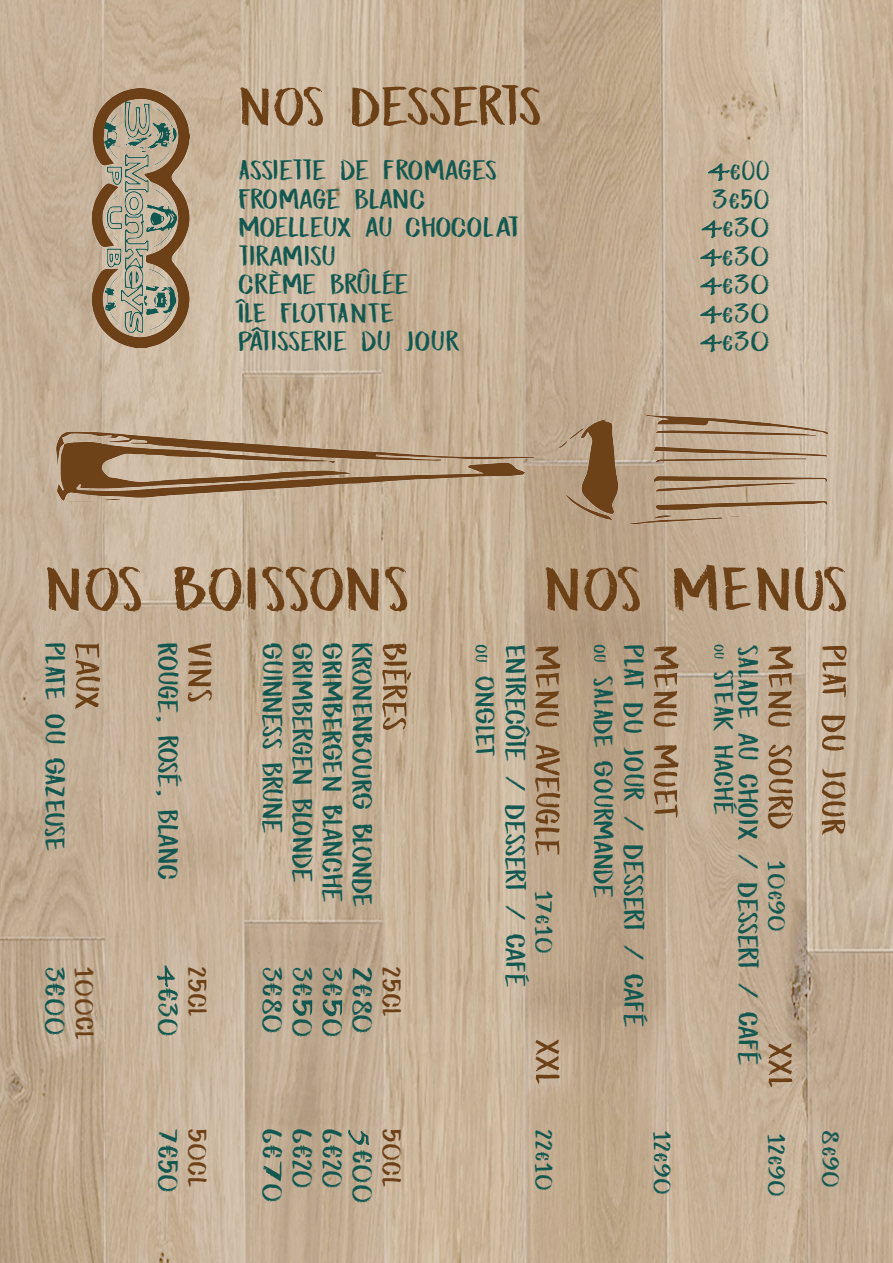
<style>
.page{position:relative;width:893px;height:1263px;background:#fff}
.page>*{position:absolute;margin:0;border:0;box-sizing:border-box;transform-origin:0 0}
.t1{font:63.3px "DK Midnight Chalker";letter-spacing:-.025em;color:#6d4118;scale:1.54 1}
.t2{font:63.3px "DK Midnight Chalker";color:#6d4118;scale:1.54 1}
.t3{font:55.5px "DK Midnight Chalker";letter-spacing:-.045em;color:#6d4118;scale:1.54 1}
.t4{font:34.2px "DK Midnight Chalker";color:#6d4118;scale:1.54 1}
.t5{font:34.2px "DK Midnight Chalker";letter-spacing:-.025em;color:#6d4118;scale:1.54 1}
.t6{font:28.35px "DK Midnight Chalker";letter-spacing:-.03em;color:#125851;scale:1.54 1}
.t7{font:28.35px "DK Midnight Chalker";letter-spacing:-.03em;color:#125851;scale:2.11 1}
.t8{font:28.35px "DK Midnight Chalker";letter-spacing:-.03em;color:#125851;scale:1.11 1}
.t9{font:27.3px "DK Midnight Chalker";letter-spacing:-.025em;color:#125851;scale:1.54 1}
.t10{font:26.25px "DK Midnight Chalker";color:#6d4118;scale:1.54 1}
.t11{font:24.3px "DK Midnight Chalker";color:#125851;scale:1.54 1}
.t12{font:16.65px "DK Midnight Chalker";color:#125851;scale:1.54 1}
.t13{font:13.65px "DK Midnight Chalker";color:#125851;scale:1.54 1}
.s1{font-family:"Papyrus"}
.s2{font-size:22.35px}
.s3{font-size:24.3px;color:#125851}
.s4{font-size:19.5px;color:#125851}
.s5{font-size:19.5px}
</style>
<div class="page">
<img style="left:0;top:0;width:893px;height:1263px">
<svg style="left:348px;top:1126px;width:21px;height:19px"></svg>
<svg style="left:157px;top:965px;width:18px;height:22px"></svg>
<svg style="left:708px;top:163px;width:22px;height:18px"></svg>
<svg style="left:702px;top:220px;width:20px;height:18px"></svg>
<svg style="left:700px;top:249px;width:22px;height:18px"></svg>
<svg style="left:700px;top:277px;width:22px;height:18px"></svg>
<svg style="left:700px;top:306px;width:22px;height:18px"></svg>
<svg style="left:700px;top:334px;width:22px;height:18px"></svg>
<img style="left:56px;top:416px;width:772px;height:107px">
<img style="left:93px;top:88px;width:97px;height:260px">
<h2 class="t3" style="left:238px;top:75px;width:199px">NOS DESSERTS</h2>
<p class="t6" style="left:238px;top:154px;width:170px">ASSIETTE DE FROMAGES</p>
<p class="t8" style="left:708px;top:154px;width:57px"><span class="s1">4</span><span class="s2">€</span>00</p>
<p class="t6" style="left:238px;top:183px;width:123px">FROMAGE BLANC</p>
<p class="t6" style="left:712px;top:183px;width:40px">3<span class="s2">€</span>50</p>
<p class="t6" style="left:238px;top:211px;width:185px">MOELLEUX AU CHOCOLAT</p>
<p class="t6" style="left:702px;top:211px;width:46px"><span class="s1">4</span><span class="s2">€</span>30</p>
<p class="t6" style="left:238px;top:240px;width:65px">TIRAMISU</p>
<p class="t6" style="left:701px;top:240px;width:47px"><span class="s1">4</span><span class="s2">€</span>30</p>
<p class="t6" style="left:238px;top:268px;width:113px">CRÈME BRÛLÉE</p>
<p class="t6" style="left:701px;top:268px;width:47px"><span class="s1">4</span><span class="s2">€</span>30</p>
<p class="t6" style="left:238px;top:297px;width:104px">ÎLE FLOTTANTE</p>
<p class="t6" style="left:701px;top:297px;width:47px"><span class="s1">4</span><span class="s2">€</span>30</p>
<p class="t6" style="left:238px;top:325px;width:146px">PÂTISSERIE DU JOUR</p>
<p class="t6" style="left:701px;top:325px;width:47px"><span class="s1">4</span><span class="s2">€</span>30</p>
<h1 class="t1" style="left:44px;top:554px;width:239px">NOS BOISSONS</h1>
<p class="t4" style="left:413px;top:642px;width:60px;rotate:90deg">BIÈRES</p>
<p class="t6" style="left:348px;top:642px;width:172px;rotate:90deg">GRIMBERGEN BLANCHE</p>
<p class="t6" style="left:71px;top:642px;width:138px;rotate:90deg">PLATE OU GAZEUSE</p>
<p class="t6" style="left:184px;top:642px;width:156px;rotate:90deg">ROUGE, ROSÉ, BLANC</p>
<p class="t6" style="left:288px;top:642px;width:127px;rotate:90deg">GUINNESS BRUNE</p>
<p class="t6" style="left:318px;top:642px;width:159px;rotate:90deg">GRIMBERGEN BLONDE</p>
<p class="t6" style="left:378px;top:642px;width:174px;rotate:90deg">KRONENBOURG BLONDE</p>
<p class="t4" style="left:106px;top:642px;width:46px;rotate:90deg">EAUX</p>
<p class="t4" style="left:219px;top:642px;width:41px;rotate:90deg">VINS</p>
<p class="t6" style="left:71px;top:966px;width:47px;rotate:90deg">3€00</p>
<p class="t10" style="left:99px;top:966px;width:50px;rotate:90deg">100CL</p>
<p class="t6" style="left:184px;top:966px;width:48px;rotate:90deg"><span class="s1">4</span>€30</p>
<p class="t10" style="left:212px;top:966px;width:35px;rotate:90deg">25CL</p>
<p class="t6" style="left:184px;top:1128px;width:44px;rotate:90deg">7€50</p>
<p class="t10" style="left:212px;top:1128px;width:41px;rotate:90deg">50CL</p>
<p class="t6" style="left:288px;top:966px;width:46px;rotate:90deg">3€80</p>
<p class="t6" style="left:318px;top:966px;width:48px;rotate:90deg">3€50</p>
<p class="t6" style="left:348px;top:966px;width:49px;rotate:90deg">3€50</p>
<p class="t7" style="left:378px;top:966px;width:34px;rotate:90deg">2€80</p>
<p class="t10" style="left:406px;top:966px;width:35px;rotate:90deg">25CL</p>
<p class="t6" style="left:288px;top:1128px;width:51px;rotate:90deg">6€70</p>
<p class="t6" style="left:318px;top:1128px;width:41px;rotate:90deg">6€20</p>
<p class="t6" style="left:348px;top:1128px;width:41px;rotate:90deg">6€20</p>
<p class="t6" style="left:378px;top:1128px;width:51px;rotate:90deg"><span class="s1">5</span>€00</p>
<p class="t10" style="left:406px;top:1128px;width:41px;rotate:90deg">50CL</p>
<h1 class="t2" style="left:543px;top:554px;width:200px">NOS MENUS</h1>
<p class="t4" style="left:799px;top:644px;width:189px;rotate:90deg">MENU SOURD <span class="s3">10</span><span class="s4">€</span><span class="s3">90</span></p>
<p class="t13" style="left:726px;top:644px;width:11px;rotate:90deg">OU</p>
<p class="t6" style="left:764px;top:644px;width:276px;rotate:90deg">SALADE AU CHOIX / DESSERT / CAFÉ</p>
<p class="t12" style="left:490px;top:644px;width:13px;rotate:90deg">OU</p>
<p class="t6" style="left:531px;top:644px;width:225px;rotate:90deg">ENTRECÔTE / DESSERT / CAFÉ</p>
<p class="t12" style="left:609px;top:644px;width:13px;rotate:90deg">OU</p>
<p class="t6" style="left:649px;top:644px;width:251px;rotate:90deg">PLAT DU JOUR / DESSERT / CAFÉ</p>
<p class="t5" style="left:566px;top:644px;width:203px;rotate:90deg">MENU AVEUGLE <span class="s3">17</span><span class="s4">€</span><span class="s3">10</span></p>
<p class="t4" style="left:685px;top:644px;width:115px;rotate:90deg">MENU MUET</p>
<p class="t4" style="left:853px;top:644px;width:127px;rotate:90deg">PLAT DU JOUR</p>
<p class="t9" style="left:739px;top:669px;width:98px;rotate:90deg">STEAK HACHÉ</p>
<p class="t9" style="left:500px;top:675px;width:55px;rotate:90deg">ONGLET</p>
<p class="t9" style="left:618px;top:675px;width:147px;rotate:90deg">SALADE GOURMANDE</p>
<p class="t4" style="left:566px;top:1038px;width:32px;rotate:90deg">XXL</p>
<p class="t4" style="left:799px;top:1042px;width:32px;rotate:90deg">XXL</p>
<p class="t11" style="left:557px;top:1129px;width:42px;rotate:90deg">22<span class="s5">€</span>10</p>
<p class="t11" style="left:676px;top:1130px;width:43px;rotate:90deg">12<span class="s5">€</span>90</p>
<p class="t11" style="left:790px;top:1133px;width:43px;rotate:90deg">12<span class="s5">€</span>90</p>
<p class="t11" style="left:844px;top:1130px;width:39px;rotate:90deg">8<span class="s5">€</span>90</p>
</div>
